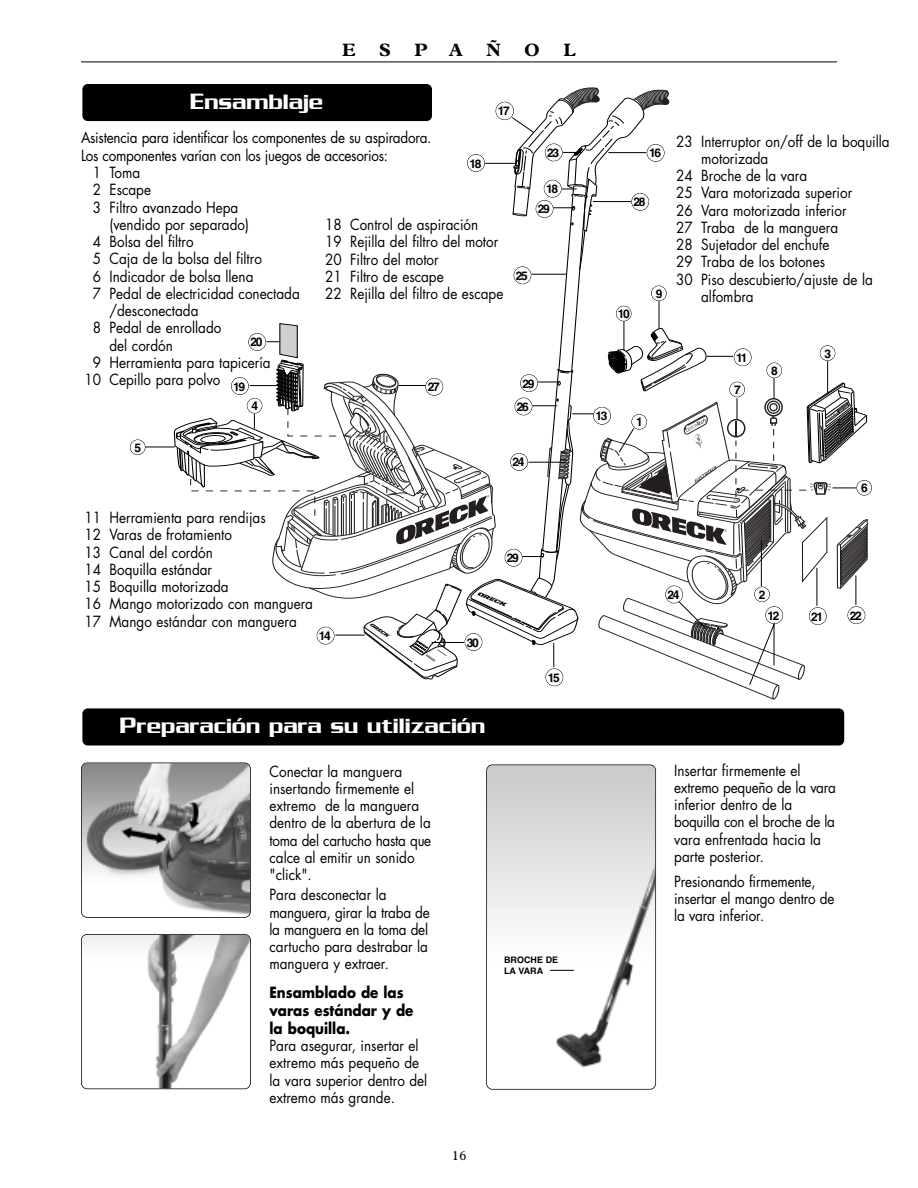
<style>
.page{position:relative;width:918px;height:1188px;background:#fff}
.page>*{position:absolute;margin:0;border:0;box-sizing:border-box;transform-origin:0 0}
.t1{font:22.5px "Serpentine ICG";color:#fff}
.t2{font:700 18px "Plantin";color:#000}
.t3{font:15px/17.2px "Futura";color:#000;scale:.9 1}
.t4{font:15px "Futura";letter-spacing:-.02em;color:#000;scale:.9 1}
.t5{font:700 15px/18px "Futura";color:#000;scale:.9 1}
.t6{font:13.5px "Plantin";color:#000}
.t7{font:700 12px "Helvetica";letter-spacing:-.11em;color:#000}
.t8{font:700 9px/10.8px "Helvetica";color:#000}
.s1{font-size:24px}
</style>
<div class="page">
<img style="left:82px;top:763px;width:168px;height:152px">
<div style="left:81px;top:763px;width:170px;height:155px;border:2px solid #000;border-radius:6px"></div>
<img style="left:82px;top:937px;width:166px;height:151px">
<div style="left:81px;top:934px;width:170px;height:155px;border:2px solid #000;border-radius:6px"></div>
<hr style="left:145px;top:447px;width:30px;height:1px;background:#000">
<div style="left:856px;top:480px;width:16px;height:16px;border:1px solid #000;border-radius:50%"></div>
<div style="left:130px;top:440px;width:16px;height:15px;border:1px solid #000;border-radius:50%"></div>
<img style="left:489px;top:767px;width:164px;height:301px">
<div style="left:486px;top:764px;width:170px;height:326px;border:2px solid #000;border-radius:6px"></div>
<svg style="left:173px;top:87px;width:696px;height:613px"></svg>
<div style="left:465px;top:633px;width:17px;height:18px;border:1px solid #000;border-radius:50%"></div>
<hr style="left:432px;top:642px;width:32px;height:1px;background:#000">
<div style="left:82px;top:708px;width:762px;height:38px;background:#000;border-radius:5px"></div>
<div style="left:82px;top:84px;width:350px;height:37px;background:#000;border-radius:5px"></div>
<svg style="left:550px;top:970px;width:24px;height:1px"></svg>
<hr style="left:81px;top:62px;width:756px;height:1px;background:#000">
<h1 class="t1" style="left:190px;top:89px;width:135px"><span class="s1">E</span>nsamblaje</h1>
<p class="t2" style="left:342px;top:44px;width:15px">E</p>
<p class="t2" style="left:379px;top:44px;width:13px">S</p>
<p class="t2" style="left:414px;top:44px;width:50px">P A</p>
<p class="t2" style="left:486px;top:44px;width:16px">Ñ</p>
<p class="t2" style="left:524px;top:44px;width:17px">O</p>
<p class="t2" style="left:563px;top:44px;width:14px">L</p>
<p class="t7" style="left:498px;top:106px;width:14px">17</p>
<p class="t4" style="left:81px;top:131px;width:391px">Asistencia para identificar los componentes de su aspiradora.</p>
<p class="t4" style="left:81px;top:149px;width:343px">Los componentes varían con los juegos de accesorios:</p>
<p class="t3" style="left:93px;top:165px;width:54px">1 Toma</p>
<p class="t3" style="left:93px;top:183px;width:66px">2 Escape</p>
<p class="t3" style="left:93px;top:200px;width:163px">3 Filtro avanzado Hepa</p>
<p class="t3" style="left:109px;top:217px;width:157px">(vendido por separado)</p>
<p class="t3" style="left:93px;top:234px;width:113px">4 Bolsa del filtro</p>
<p class="t3" style="left:93px;top:252px;width:189px">5 Caja de la bolsa del filtro</p>
<p class="t3" style="left:93px;top:269px;width:180px">6 Indicador de bolsa llena</p>
<p class="t3" style="left:93px;top:286px;width:231px">7 Pedal de electricidad conectada</p>
<p class="t3" style="left:109px;top:303px;width:100px">/desconectada</p>
<p class="t3" style="left:93px;top:321px;width:144px">8 Pedal de enrollado</p>
<p class="t3" style="left:109px;top:338px;width:72px">del cordón</p>
<p class="t3" style="left:93px;top:355px;width:199px">9 Herramienta para tapicería</p>
<p class="t3" style="left:85px;top:372px;width:153px">10 Cepillo para polvo</p>
<p class="t7" style="left:469px;top:159px;width:14px">18</p>
<p class="t3" style="left:325px;top:217px;width:200px">18 Control de aspiración<br>19 Rejilla del filtro del motor<br>20 Filtro del motor<br>21 Filtro de escape<br>22 Rejilla del filtro de escape</p>
<p class="t7" style="left:251px;top:337px;width:14px">20</p>
<p class="t7" style="left:233px;top:382px;width:14px">19</p>
<p class="t7" style="left:428px;top:382px;width:14px">27</p>
<p class="t7" style="left:251px;top:401px;width:8px">4</p>
<p class="t7" style="left:547px;top:148px;width:14px">23</p>
<p class="t7" style="left:546px;top:184px;width:14px">18</p>
<p class="t7" style="left:538px;top:204px;width:14px">29</p>
<p class="t7" style="left:516px;top:271px;width:14px">25</p>
<p class="t7" style="left:522px;top:379px;width:14px">29</p>
<p class="t7" style="left:517px;top:402px;width:14px">26</p>
<p class="t7" style="left:135px;top:443px;width:8px">5</p>
<p class="t7" style="left:513px;top:457px;width:14px">24</p>
<p class="t3" style="left:85px;top:510px;width:255px">11 Herramienta para rendijas<br>12 Varas de frotamiento<br>13 Canal del cordón<br>14 Boquilla estándar<br>15 Boquilla motorizada<br>16 Mango motorizado con manguera<br>17 Mango estándar con manguera</p>
<p class="t7" style="left:319px;top:631px;width:14px">14</p>
<p class="t7" style="left:467px;top:638px;width:14px">30</p>
<h1 class="t1" style="left:119px;top:713px;width:367px"><span class="s1">P</span>reparación para su utilización</h1>
<p class="t3" style="left:270px;top:764px;width:181px">Conectar la manguera insertando firmemente el extremo de la manguera dentro de la abertura de la toma del cartucho hasta que calce al emitir un sonido "click".</p>
<p class="t3" style="left:270px;top:888px;width:180px">Para desconectar la manguera, girar la traba de la manguera en la toma del cartucho para destrabar la manguera y extraer.</p>
<p class="t5" style="left:270px;top:985px;width:162px">Ensamblado de las varas estándar y de la boquilla.</p>
<p class="t3" style="left:270px;top:1038px;width:177px">Para asegurar, insertar el extremo más pequeño de la vara superior dentro del extremo más grande.</p>
<p class="t6" style="left:452px;top:1151px;width:16px">16</p>
<p class="t7" style="left:507px;top:553px;width:14px">29</p>
<p class="t7" style="left:548px;top:673px;width:14px">15</p>
<p class="t8" style="left:504px;top:956px;width:56px">BROCHE DE<br>LA VARA</p>
<p class="t7" style="left:649px;top:148px;width:14px">16</p>
<p class="t7" style="left:634px;top:197px;width:14px">28</p>
<p class="t7" style="left:618px;top:309px;width:14px">10</p>
<p class="t7" style="left:656px;top:289px;width:8px">9</p>
<p class="t7" style="left:595px;top:411px;width:14px">13</p>
<p class="t7" style="left:636px;top:417px;width:8px">1</p>
<p class="t3" style="left:676px;top:134px;width:239px">23 Interruptor on/off de la boquilla</p>
<p class="t3" style="left:701px;top:151px;width:76px">motorizada</p>
<p class="t3" style="left:676px;top:168px;width:147px">24 Broche de la vara</p>
<p class="t3" style="left:676px;top:185px;width:197px">25 Vara motorizada superior</p>
<p class="t3" style="left:676px;top:203px;width:191px">26 Vara motorizada inferior</p>
<p class="t3" style="left:676px;top:220px;width:181px">27 Traba de la manguera</p>
<p class="t3" style="left:676px;top:237px;width:172px">28 Sujetador del enchufe</p>
<p class="t3" style="left:676px;top:254px;width:167px">29 Traba de los botones</p>
<p class="t3" style="left:676px;top:272px;width:220px">30 Piso descubierto/ajuste de la</p>
<p class="t3" style="left:701px;top:289px;width:60px">alfombra</p>
<p class="t7" style="left:736px;top:353px;width:13px">11</p>
<p class="t7" style="left:734px;top:385px;width:8px">7</p>
<p class="t7" style="left:771px;top:366px;width:8px">8</p>
<p class="t7" style="left:825px;top:349px;width:8px">3</p>
<p class="t7" style="left:861px;top:483px;width:8px">6</p>
<p class="t7" style="left:668px;top:590px;width:14px">24</p>
<p class="t7" style="left:759px;top:590px;width:8px">2</p>
<p class="t7" style="left:768px;top:611px;width:14px">12</p>
<p class="t7" style="left:811px;top:612px;width:14px">21</p>
<p class="t7" style="left:850px;top:611px;width:14px">22</p>
<p class="t3" style="left:674px;top:763px;width:181px">Insertar firmemente el extremo pequeño de la vara inferior dentro de la boquilla con el broche de la vara enfrentada hacia la parte posterior.</p>
<p class="t3" style="left:674px;top:874px;width:180px">Presionando firmemente, insertar el mango dentro de la vara inferior.</p>
</div>
